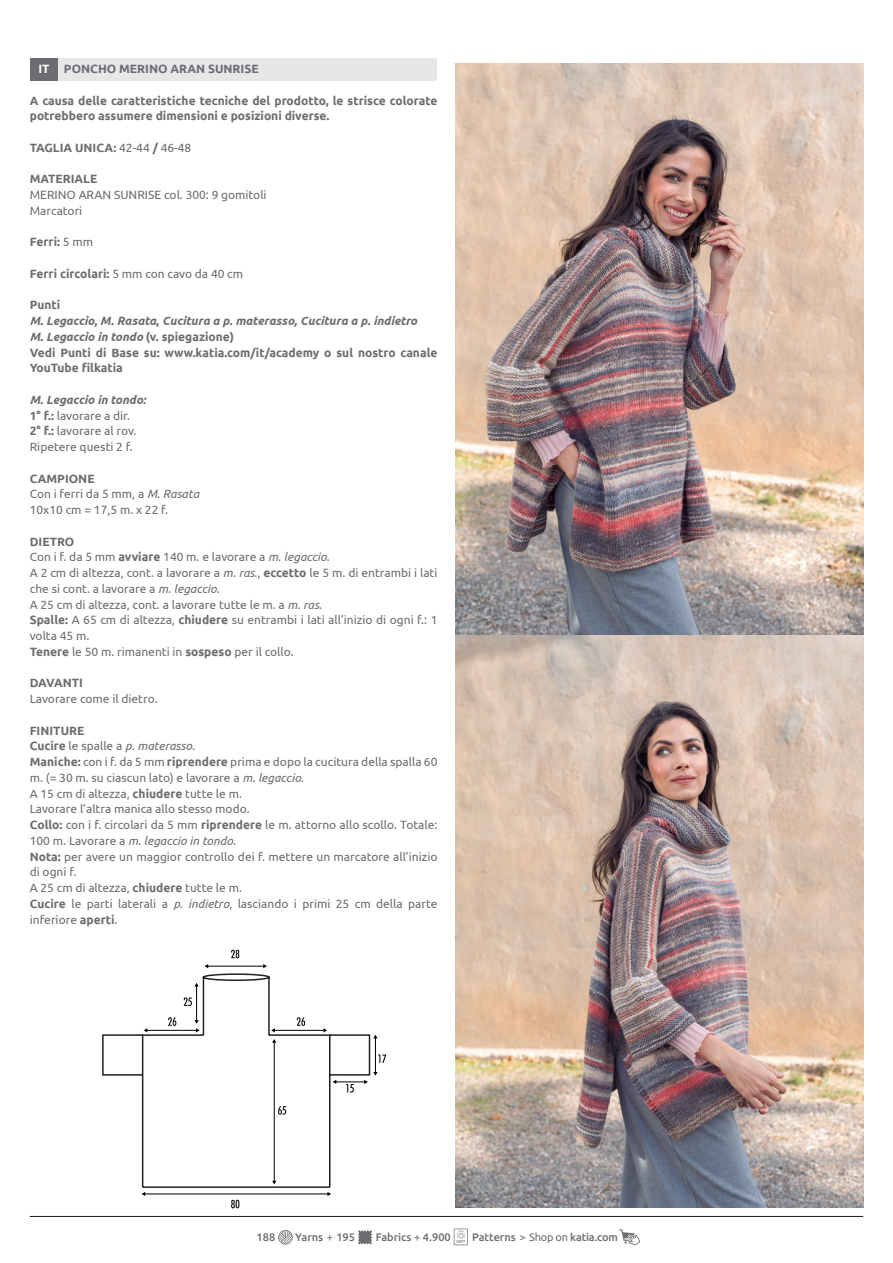
<style>
.page{position:relative;width:893px;height:1263px;background:#fff}
.page>*{position:absolute;margin:0;border:0;box-sizing:border-box;transform-origin:0 0}
.Normale{font:12px/15.8px "Ubuntu";color:#6c6d70}
.Normale-2{font:700 12px/15.8px "Ubuntu";color:#6c6d70}
.Normale-3{font:italic 700 12px "Ubuntu";color:#6c6d70}
.Normale-4{font:italic 12px "Ubuntu";color:#6c6d70}
.Sin_espaciado{font:700 12px "Ubuntu";color:#6c6d70}
.t1{font:500 10.95px "Ubuntu";color:#6c6d70}
.t2{font:10.95px "Ubuntu";color:#6c6d70}
.s1{color:#fff}
.s2{font-weight:400}
.s3{font-weight:700}
.s4{font-style:normal}
.s5{font-style:italic}
.s6{font-weight:700;font-style:normal}
</style>
<div class="page">
<div style="left:30px;top:58px;width:28px;height:23px;background:#6c6d70"></div>
<div style="left:58px;top:58px;width:379px;height:23px;background:#e6e7e9"></div>
<hr style="left:30px;top:1216px;width:833px;height:1px;background:#231f20">
<svg style="left:619px;top:1229px;width:21px;height:16px"></svg>
<svg style="left:278px;top:1230px;width:15px;height:14px"></svg>
<svg style="left:358px;top:1230px;width:14px;height:14px"></svg>
<svg style="left:454px;top:1228px;width:14px;height:17px"></svg>
<svg style="left:102px;top:973px;width:269px;height:215px"></svg>
<svg style="left:231px;top:950px;width:8px;height:8px"></svg>
<svg style="left:231px;top:1200px;width:8px;height:8px"></svg>
<svg style="left:168px;top:1017px;width:8px;height:9px"></svg>
<svg style="left:297px;top:1017px;width:8px;height:9px"></svg>
<svg style="left:278px;top:1106px;width:8px;height:9px"></svg>
<svg style="left:378px;top:1054px;width:8px;height:9px"></svg>
<svg style="left:184px;top:997px;width:8px;height:9px"></svg>
<hr style="left:145px;top:1193px;width:183px;height:1px;background:#000">
<svg style="left:327px;top:1192px;width:4px;height:4px"></svg>
<hr style="left:208px;top:966px;width:56px;height:1px;background:#000">
<svg style="left:263px;top:964px;width:4px;height:4px"></svg>
<hr style="left:147px;top:1030px;width:50px;height:1px;background:#000">
<svg style="left:144px;top:1028px;width:3px;height:4px"></svg>
<hr style="left:274px;top:1042px;width:1px;height:139px;background:#000">
<svg style="left:272px;top:1039px;width:4px;height:4px"></svg>
<svg style="left:272px;top:1181px;width:4px;height:3px"></svg>
<hr style="left:274px;top:1030px;width:50px;height:1px;background:#000">
<svg style="left:324px;top:1028px;width:3px;height:4px"></svg>
<svg style="left:271px;top:1028px;width:4px;height:4px"></svg>
<hr style="left:375px;top:1038px;width:1px;height:34px;background:#000">
<svg style="left:333px;top:1072px;width:45px;height:20px"></svg>
<hr style="left:196px;top:986px;width:1px;height:35px;background:#000">
<svg style="left:194px;top:983px;width:5px;height:3px"></svg>
<svg style="left:194px;top:1020px;width:6px;height:12px"></svg>
<img style="left:455px;top:64px;width:408px;height:1144px">
<p class="Sin_espaciado" style="left:38px;top:62px;width:222px"><span class="s1">IT</span> PONCHO MERINO ARAN SUNRISE</p>
<p class="Normale-2" style="left:30px;top:92px;width:409px">A causa delle caratteristiche tecniche del prodotto, le strisce colorate potrebbero assumere dimensioni e posizioni diverse.</p>
<p class="Normale-2" style="left:30px;top:140px;width:163px">TAGLIA UNICA: <span class="s2">42-44</span> / <span class="s2">46-48</span></p>
<p class="Normale-2" style="left:30px;top:171px;width:69px">MATERIALE</p>
<p class="Normale" style="left:30px;top:187px;width:238px">MERINO ARAN SUNRISE col. 300: 9 gomitoli</p>
<p class="Normale" style="left:30px;top:202px;width:54px">Marcatori</p>
<p class="Normale-2" style="left:30px;top:234px;width:65px">Ferri: <span class="s2">5 mm</span></p>
<p class="Normale" style="left:30px;top:265px;width:215px"><span class="s3">Ferri circolari:</span> 5 mm con cavo da 40 cm</p>
<p class="Normale-2" style="left:30px;top:297px;width:32px">Punti</p>
<p class="Normale-3" style="left:30px;top:314px;width:389px">M. Legaccio<span class="s4">,</span> M. Rasata<span class="s4">,</span> Cucitura a p. materasso, Cucitura a p. indietro</p>
<p class="Normale-3" style="left:30px;top:329px;width:206px">M. Legaccio in tondo <span class="s4">(v. spiegazione)</span></p>
<p class="Normale-2" style="left:30px;top:344px;width:409px">Vedi Punti di Base su: www.katia.com/it/academy o sul nostro canale<br>YouTube filkatia</p>
<p class="Normale-3" style="left:30px;top:392px;width:118px">M. Legaccio in tondo:</p>
<p class="Normale" style="left:30px;top:407px;width:102px"><span class="s3">1° f.:</span> lavorare a dir.</p>
<p class="Normale" style="left:30px;top:423px;width:108px"><span class="s3">2° f.:</span> lavorare al rov.</p>
<p class="Normale" style="left:30px;top:439px;width:105px">Ripetere questi 2 f.</p>
<p class="Normale-2" style="left:30px;top:470px;width:66px">CAMPIONE</p>
<p class="Normale" style="left:30px;top:486px;width:171px">Con i ferri da 5 mm, a <span class="s5">M. Rasata</span></p>
<p class="Normale" style="left:30px;top:502px;width:140px">10x10 cm = 17,5 m. x 22 f.</p>
<p class="Normale-2" style="left:30px;top:533px;width:46px">DIETRO</p>
<p class="Normale" style="left:30px;top:549px;width:302px">Con i f. da 5 mm <span class="s3">avviare</span> 140 m. e lavorare a <span class="s5">m. legaccio</span>.</p>
<p class="Normale" style="left:30px;top:565px;width:409px">A 2 cm di altezza, cont. a lavorare a <span class="s5">m. ras</span>., <span class="s3">eccetto</span> le 5 m. di entrambi i lati che si cont. a lavorare a <span class="s5">m. legaccio.</span></p>
<p class="Normale" style="left:30px;top:596px;width:294px">A 25 cm di altezza, cont. a lavorare tutte le m. a <span class="s5">m. ras</span>.</p>
<p class="Normale" style="left:30px;top:612px;width:409px"><span class="s3">Spalle:</span> A 65 cm di altezza, <span class="s3">chiudere</span> su entrambi i lati all’inizio di ogni f.: 1 volta 45 m.</p>
<p class="Normale" style="left:30px;top:643px;width:266px"><span class="s3">Tenere</span> le 50 m. rimanenti in <span class="s3">sospeso</span> per il collo.</p>
<p class="Normale-2" style="left:30px;top:675px;width:55px">DAVANTI</p>
<p class="Normale" style="left:30px;top:691px;width:129px">Lavorare come il dietro.</p>
<p class="Normale-2" style="left:30px;top:722px;width:56px">FINITURE</p>
<p class="Normale-4" style="left:30px;top:739px;width:167px"><span class="s6">Cucire</span> <span class="s4">le spalle a</span> p. materasso<span class="s4">.</span></p>
<p class="Normale" style="left:30px;top:754px;width:409px"><span class="s3">Maniche:</span> con i f. da 5 mm <span class="s3">riprendere</span> prima e dopo la cucitura della spalla 60 m. (= 30 m. su ciascun lato) e lavorare a <span class="s5">m. legaccio.</span></p>
<p class="Normale" style="left:30px;top:785px;width:214px">A 15 cm di altezza, <span class="s3">chiudere</span> tutte le m.</p>
<p class="Normale" style="left:30px;top:801px;width:222px">Lavorare l’altra manica allo stesso modo.</p>
<p class="Normale" style="left:30px;top:817px;width:409px"><span class="s3">Collo:</span> con i f. circolari da 5 mm <span class="s3">riprendere</span> le m. attorno allo scollo. Totale:<br>100 m. Lavorare a <span class="s5">m. legaccio in tondo</span>.</p>
<p class="Normale" style="left:30px;top:848px;width:409px"><span class="s3">Nota:</span> per avere un maggior controllo dei f. mettere un marcatore all’inizio di ogni f.</p>
<p class="Normale" style="left:30px;top:880px;width:214px">A 25 cm di altezza, <span class="s3">chiudere</span> tutte le m.</p>
<p class="Normale" style="left:30px;top:895px;width:409px"><span class="s3">Cucire</span> le parti laterali a <span class="s5">p. indietro</span>, lasciando i primi 25 cm della parte inferiore <span class="s3">aperti</span>.</p>
<p class="t1" style="left:376px;top:1231px;width:76px">Fabrics 4.900</p>
<p class="t1" style="left:472px;top:1231px;width:147px">Patterns <span class="s2">&gt; Shop on</span> katia.com</p>
<p class="t1" style="left:257px;top:1231px;width:20px">188</p>
<p class="t1" style="left:295px;top:1231px;width:62px">Yarns <span class="s2">+</span> 195</p>
<p class="t2" style="left:414px;top:1232px;width:8px">+</p>
</div>
